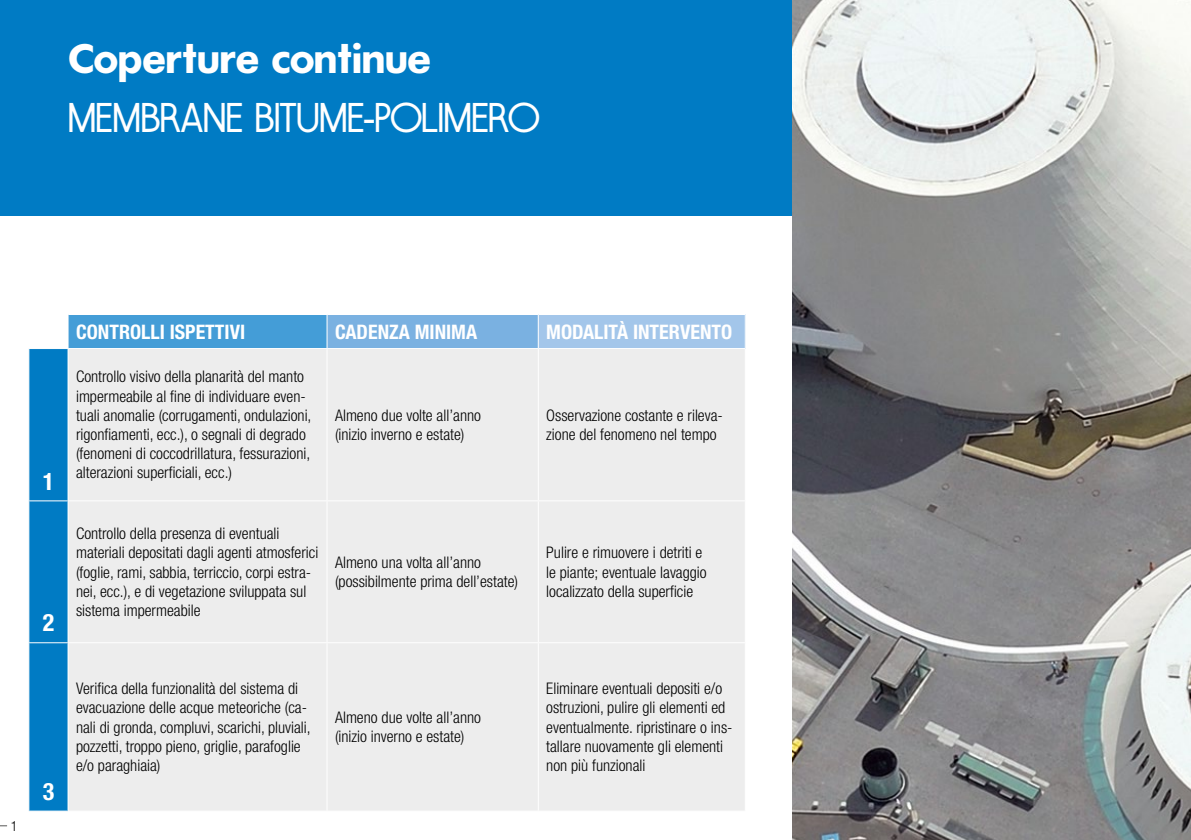
<style>
.page{position:relative;width:1191px;height:840px;background:#fff}
.page>*{position:absolute;margin:0;border:0;box-sizing:border-box;transform-origin:0 0}
.t1{font:43.6px "Les Tres N1";color:#fff}
.t2{font:43.6px "Les Tres N2";color:#fff}
.t3{font:700 condensed 24px "Helvetica Neue LT Std";color:#fff}
.t4{font:700 condensed 20px "Helvetica Neue LT Std";color:#fff}
.t5{font:300 condensed 16px/19.2px "Helvetica Neue LT Std";color:#000}
.t6{font:300 condensed 14px "Helvetica Neue LT Std";color:#000}
</style>
<div class="page">
<div style="left:0;top:0;width:792px;height:215px;background:#007bc4"></div>
<div style="left:68px;top:314px;width:259px;height:34px;background:#449dd7"></div>
<div style="left:327px;top:314px;width:211px;height:34px;background:#7ab1e1"></div>
<div style="left:538px;top:314px;width:207px;height:34px;background:#a3c6ea"></div>
<div style="left:29px;top:349px;width:39px;height:461px;background:#007bc4"></div>
<div style="left:69px;top:349px;width:676px;height:461px;background:#ededed"></div>
<hr style="left:68px;top:314px;width:259px;height:1px;background:#fff">
<hr style="left:327px;top:314px;width:211px;height:1px;background:#fff">
<hr style="left:326px;top:315px;width:1px;height:33px;background:#fff">
<hr style="left:538px;top:314px;width:208px;height:1px;background:#fff">
<hr style="left:538px;top:315px;width:1px;height:33px;background:#fff">
<hr style="left:326px;top:349px;width:1px;height:151px;background:#fff">
<hr style="left:538px;top:349px;width:1px;height:151px;background:#fff">
<hr style="left:68px;top:500px;width:259px;height:1px;background:#fff">
<hr style="left:327px;top:500px;width:211px;height:1px;background:#fff">
<hr style="left:326px;top:501px;width:1px;height:141px;background:#fff">
<hr style="left:538px;top:500px;width:208px;height:1px;background:#fff">
<hr style="left:538px;top:501px;width:1px;height:141px;background:#fff">
<hr style="left:68px;top:642px;width:259px;height:1px;background:#fff">
<hr style="left:327px;top:642px;width:211px;height:1px;background:#fff">
<hr style="left:326px;top:643px;width:1px;height:167px;background:#fff">
<hr style="left:538px;top:642px;width:208px;height:1px;background:#fff">
<hr style="left:538px;top:643px;width:1px;height:167px;background:#fff">
<hr style="left:68px;top:315px;width:1px;height:33px;background:#fff">
<hr style="left:28px;top:500px;width:40px;height:1px;background:#fff">
<hr style="left:28px;top:642px;width:40px;height:1px;background:#fff">
<img style="left:792px;top:0;width:399px;height:839px">
<h1 class="t2" style="left:68px;top:34px;width:364px">Coperture continue</h1>
<h1 class="t1" style="left:68px;top:94px;width:473px">MEMBRANE BITUME-POLIMERO</h1>
<p class="t6" style="left:11px;top:817px;width:8px">1</p>
<h2 class="t3" style="left:43px;top:466px;width:13px">1</h2>
<h2 class="t3" style="left:43px;top:608px;width:13px">2</h2>
<h2 class="t3" style="left:43px;top:776px;width:13px">3</h2>
<p class="t4" style="left:76px;top:319px;width:171px">CONTROLLI ISPETTIVI</p>
<p class="t4" style="left:335px;top:319px;width:144px">CADENZA MINIMA</p>
<p class="t4" style="left:546px;top:319px;width:187px">MODALITÀ INTERVENTO</p>
<p class="t5" style="left:76px;top:367px;width:237px">Controllo visivo della planarità del manto impermeabile al fine di individuare even&shy;tuali anomalie (corrugamenti, ondulazioni, rigonfiamenti, ecc.), o segnali di degrado (fenomeni di coccodrillatura, fessurazioni, alterazioni superficiali, ecc.)</p>
<p class="t5" style="left:335px;top:405px;width:147px">Almeno due volte all’anno (inizio inverno e estate)</p>
<p class="t5" style="left:546px;top:405px;width:178px">Osservazione costante e rileva&shy;zione del fenomeno nel tempo</p>
<p class="t5" style="left:76px;top:523px;width:244px">Controllo della presenza di eventuali materiali depositati dagli agenti atmosferici (foglie, rami, sabbia, terriccio, corpi estra&shy;nei, ecc.), e di vegetazione sviluppata sul sistema impermeabile</p>
<p class="t5" style="left:335px;top:552px;width:184px">Almeno una volta all’anno (possibilmente prima dell’estate)</p>
<p class="t5" style="left:546px;top:542px;width:162px">Pulire e rimuovere i detriti e le piante; eventuale lavaggio localizzato della superficie</p>
<p class="t5" style="left:76px;top:678px;width:236px">Verifica della funzionalità del sistema di evacuazione delle acque meteoriche (ca&shy;nali di gronda, compluvi, scarichi, pluviali, pozzetti, troppo pieno, griglie, parafoglie e/o paraghiaia)</p>
<p class="t5" style="left:335px;top:707px;width:147px">Almeno due volte all’anno (inizio inverno e estate)</p>
<p class="t5" style="left:546px;top:678px;width:188px">Eliminare eventuali depositi e/o ostruzioni, pulire gli elementi ed eventualmente. ripristinare o ins&shy;tallare nuovamente gli elementi non più funzionali</p>
</div>
